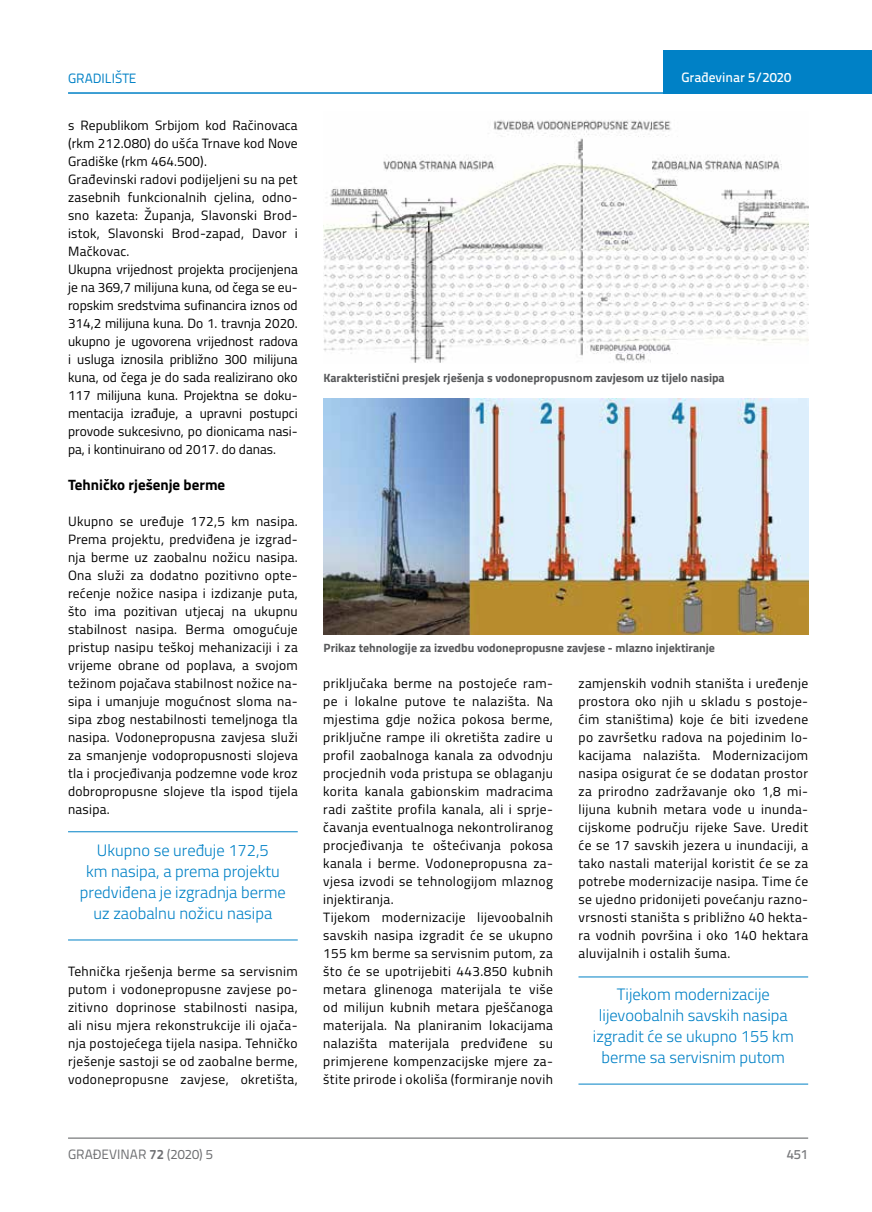
<style>
.page{position:relative;width:872px;height:1212px;background:#fff}
.page>*{position:absolute;margin:0;border:0;box-sizing:border-box;transform-origin:0 0}
.t1{font:300 16.5px/21px "Titillium";color:#0081c6;text-align:center}
.t2{font:700 15px "Titillium";color:#000}
.t3{font:13.5px/18px "Titillium";letter-spacing:.03em;color:#000;text-align:justify}
.t4{font:13.5px/18px "Titillium";color:#000}
.t5{font:13.5px "Titillium Text 22 L";color:#6d6e71}
.t6{font:500 13.5px "Titillium Text 22 L";color:#fff}
.t7{font:13.5px "Titillium Text 22 L";color:#0081c6}
.t8{font:500 13.5px "Titillium Text 22 L";color:#797a7d}
.t9{font:700 12px "Titillium";color:#58595b}
.s1{font-weight:700}
</style>
<div class="page">
<div style="left:663px;top:50px;width:209px;height:44px;background:#0081c6"></div>
<hr style="left:68px;top:92px;width:804px;height:2px;background:#0081c6">
<hr style="left:68px;top:1138px;width:740px;height:1px;background:#58595b">
<hr style="left:68px;top:831px;width:230px;height:1px;background:#0081c6">
<hr style="left:68px;top:940px;width:230px;height:1px;background:#0081c6">
<hr style="left:578px;top:977px;width:230px;height:1px;background:#0081c6">
<hr style="left:578px;top:1084px;width:230px;height:1px;background:#0081c6">
<img style="left:323px;top:120px;width:485px;height:243px">
<img style="left:323px;top:399px;width:486px;height:236px">
<p class="t7" style="left:68px;top:68px;width:70px">GRADILIŠTE</p>
<p class="t6" style="left:681px;top:67px;width:111px">Građevinar 5/2020</p>
<p class="t4" style="left:68px;top:115px;width:231px">s Republikom Srbijom kod Račinovaca (rkm 212.080) do ušća Trnave kod Nove Gradiške (rkm 464.500).<br>Građevinski radovi podijeljeni su na pet zasebnih funkcionalnih cjelina, odno&shy;sno kazeta: Županja, Slavonski Brod&shy;istok, Slavonski Brod-zapad, Davor i Mačkovac.<br>Ukupna vrijednost projekta procijenjena je na 369,7 milijuna kuna, od čega se eu&shy;ropskim sredstvima sufinancira iznos od 314,2 milijuna kuna. Do 1. travnja 2020. ukupno je ugovorena vrijednost radova i usluga iznosila približno 300 milijuna kuna, od čega je do sada realizirano oko 117 milijuna kuna. Projektna se doku&shy;mentacija izrađuje, a upravni postupci provode sukcesivno, po dionicama nasi&shy;pa, i kontinuirano od 2017. do danas.</p>
<p class="t2" style="left:68px;top:473px;width:159px">Tehničko rješenje berme</p>
<p class="t3" style="left:68px;top:511px;width:231px">Ukupno se uređuje 172,5 km nasipa.<br>Prema projektu, predviđena je izgrad&shy;nja berme uz zaobalnu nožicu nasipa.<br>Ona služi za dodatno pozitivno opte&shy;rećenje nožice nasipa i izdizanje puta, što ima pozitivan utjecaj na ukupnu stabilnost nasipa. Berma omogućuje pristup nasipu teškoj mehanizaciji i za vrijeme obrane od poplava, a svojom težinom pojačava stabilnost nožice na&shy;sipa i umanjuje mogućnost sloma na&shy;sipa zbog nestabilnosti temeljnoga tla nasipa. Vodonepropusna zavjesa služi za smanjenje vodopropusnosti slojeva tla i procjeđivanja podzemne vode kroz dobropropusne slojeve tla ispod tijela nasipa.</p>
<p class="t1" style="left:80px;top:839px;width:207px">Ukupno se uređuje 172,5<br>km nasipa, a prema projektu predviđena je izgradnja berme uz zaobalnu nožicu nasipa</p>
<p class="t9" style="left:323px;top:368px;width:403px">Karakteristični presjek rješenja s vodonepropusnom zavjesom uz tijelo nasipa</p>
<p class="t9" style="left:324px;top:639px;width:393px">Prikaz tehnologije za izvedbu vodonepropusne zavjese - mlazno injektiranje</p>
<p class="t3" style="left:323px;top:674px;width:231px;text-align:left">priključaka berme na postojeće ram&shy;pe i lokalne putove te nalazišta. Na mjestima gdje nožica pokosa berme, priključne rampe ili okretišta zadire u profil zaobalnoga kanala za odvodnju procjednih voda pristupa se oblaganju korita kanala gabionskim madracima radi zaštite profila kanala, ali i sprje&shy;čavanja eventualnoga nekontroliranog procjeđivanja te oštećivanja pokosa kanala i berme. Vodonepropusna za&shy;vjesa izvodi se tehnologijom mlaznog injektiranja.<br>Tijekom modernizacije lijevoobalnih savskih nasipa izgradit će se ukupno 155 km berme sa servisnim putom, za što će se upotrijebiti 443.850 kubnih metara glinenoga materijala te više od milijun kubnih metara pješčanoga materijala. Na planiranim lokacijama nalazišta materijala predviđene su primjerene kompenzacijske mjere za&shy;štite prirode i okoliša (formiranje novih</p>
<p class="t3" style="left:578px;top:673px;width:231px">zamjenskih vodnih staništa i uređenje prostora oko njih u skladu s postoje&shy;ćim staništima) koje će biti izvedene po završetku radova na pojedinim lo&shy;kacijama nalazišta. Modernizacijom nasipa osigurat će se dodatan prostor za prirodno zadržavanje oko 1,8 mi&shy;lijuna kubnih metara vode u inunda&shy;cijskome području rijeke Save. Uredit će se 17 savskih jezera u inundaciji, a tako nastali materijal koristit će se za potrebe modernizacije nasipa. Time će se ujedno pridonijeti povećanju razno&shy;vrsnosti staništa s približno 40 hekta&shy;ra vodnih površina i oko 140 hektara aluvijalnih i ostalih šuma.</p>
<p class="t3" style="left:68px;top:962px;width:231px">Tehnička rješenja berme sa servisnim putom i vodonepropusne zavjese po&shy;zitivno doprinose stabilnosti nasipa, ali nisu mjera rekonstrukcije ili ojača&shy;nja postojećega tijela nasipa. Tehničko rješenje sastoji se od zaobalne berme, vodonepropusne zavjese, okretišta,</p>
<p class="t1" style="left:593px;top:983px;width:202px">Tijekom modernizacije lijevoobalnih savskih nasipa izgradit će se ukupno 155 km berme sa servisnim putom</p>
<p class="t5" style="left:68px;top:1144px;width:146px">GRAĐEVINAR <span class="s1">72</span> (2020) 5</p>
<p class="t8" style="left:786px;top:1144px;width:23px">451</p>
</div>
